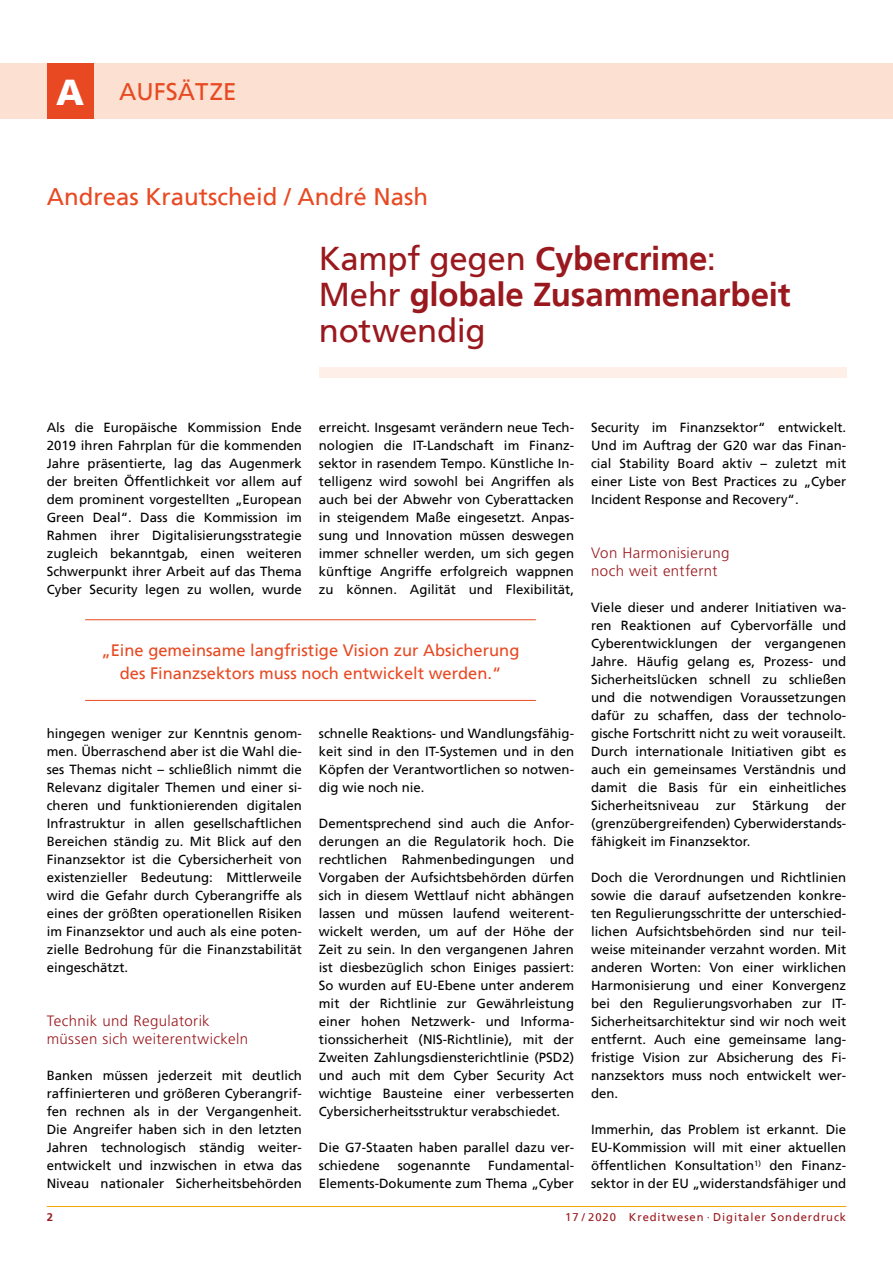
<style>
.page{position:relative;width:893px;height:1263px;background:#fff}
.page>*{position:absolute;margin:0;border:0;box-sizing:border-box;transform-origin:0 0}
.t1{font:700 33px/36px "Frutiger";letter-spacing:-.005em;color:#9a191e}
.t2{font:24px "Frutiger";color:#e84922}
.t3{font:16.5px/22.5px "Frutiger";color:#e84922;text-align:center}
.t4{font:300 15px/18px "Frutiger";letter-spacing:.025em;color:#9a191e}
.t5{font:13.2px/18px "Frutiger";color:#000;text-align:justify}
.t6{font:11.25px "Frutiger";letter-spacing:.08em;color:#9a191e}
.t7{font:700 11.25px "Frutiger";color:#9a191e}
.s1{font-weight:900;font-size:36px;color:#fff}
.s2{font-weight:400}
</style>
<div class="page">
<div style="left:319px;top:368px;width:527px;height:10px;background:#feefe8"></div>
<hr style="left:47px;top:1206px;width:799px;height:1px;background:#f0a400">
<div style="left:0;top:64px;width:893px;height:55px;background:#fce0d1"></div>
<div style="left:47px;top:64px;width:47px;height:55px;background:#e84922"></div>
<hr style="left:85px;top:619px;width:451px;height:1px;background:#e84922">
<hr style="left:85px;top:700px;width:451px;height:1px;background:#e84922">
<h2 class="t2" style="left:56px;top:81px;width:182px"><span class="s1">A</span> AUFSÄTZE</h2>
<h2 class="t2" style="left:47px;top:186px;width:383px">Andreas Krautscheid / André Nash</h2>
<h1 class="t1" style="left:319px;top:243px;width:473px"><span class="s2">Kampf gegen</span> Cybercrime<span class="s2">:<br>Mehr</span> globale Zusammenarbeit <span class="s2">notwendig</span></h1>
<p class="t5" style="left:47px;top:419px;width:257px">Als die Europäische Kommission Ende 2019 ihren Fahrplan für die kommenden Jahre präsentierte, lag das Augenmerk der breiten Öffentlichkeit vor allem auf dem prominent vorgestellten „European Green Deal“. Dass die Kommission im Rahmen ihrer Digitalisierungsstrategie zugleich bekanntgab, einen weiteren Schwerpunkt ihrer Arbeit auf das Thema Cyber Security legen zu wollen, wurde</p>
<p class="t5" style="left:319px;top:419px;width:257px">erreicht. Insgesamt verändern neue Tech&shy;nologien die IT-Landschaft im Finanz&shy;sektor in rasendem Tempo. Künstliche In&shy;telligenz wird sowohl bei Angriffen als auch bei der Abwehr von Cyberattacken in steigendem Maße eingesetzt. Anpas&shy;sung und Innovation müssen deswegen immer schneller werden, um sich gegen künftige Angriffe erfolgreich wappnen zu können. Agilität und Flexibilität,</p>
<p class="t3" style="left:102px;top:640px;width:419px">„Eine gemeinsame langfristige Vision zur Absicherung des Finanzsektors muss noch entwickelt werden.“</p>
<p class="t5" style="left:47px;top:725px;width:257px">hingegen weniger zur Kenntnis genom&shy;men. Überraschend aber ist die Wahl die&shy;ses Themas nicht – schließlich nimmt die Relevanz digitaler Themen und einer si&shy;cheren und funktionierenden digitalen Infrastruktur in allen gesellschaftlichen Bereichen ständig zu. Mit Blick auf den Finanzsektor ist die Cybersicherheit von existenzieller Bedeutung: Mittlerweile wird die Gefahr durch Cyberangriffe als eines der größten operationellen Risiken im Finanzsektor und auch als eine poten&shy;zielle Bedrohung für die Finanzstabilität eingeschätzt.</p>
<p class="t4" style="left:47px;top:1012px;width:203px">Technik und Regulatorik müssen sich weiterentwickeln</p>
<p class="t5" style="left:47px;top:1067px;width:257px">Banken müssen jederzeit mit deutlich raffinierteren und größeren Cyberangrif&shy;fen rechnen als in der Vergangenheit.<br>Die Angreifer haben sich in den letzten Jahren technologisch ständig weiter&shy;entwickelt und inzwischen in etwa das Niveau nationaler Sicherheitsbehörden</p>
<p class="t5" style="left:319px;top:725px;width:257px">schnelle Reaktions- und Wandlungsfähig&shy;keit sind in den IT-Systemen und in den Köpfen der Verantwortlichen so notwen&shy;dig wie noch nie.</p>
<p class="t5" style="left:319px;top:815px;width:257px">Dementsprechend sind auch die Anfor&shy;derungen an die Regulatorik hoch. Die rechtlichen Rahmenbedingungen und Vorgaben der Aufsichtsbehörden dürfen sich in diesem Wettlauf nicht abhängen lassen und müssen laufend weiterent&shy;wickelt werden, um auf der Höhe der Zeit zu sein. In den vergangenen Jahren ist diesbezüglich schon Einiges passiert:<br>So wurden auf EU-Ebene unter anderem mit der Richtlinie zur Gewährleistung einer hohen Netzwerk- und Informa&shy;tionssicherheit (NIS-Richtlinie), mit der Zweiten Zahlungsdiensterichtlinie (PSD2) und auch mit dem Cyber Security Act wichtige Bausteine einer verbesserten Cybersicherheitsstruktur verabschiedet.</p>
<p class="t5" style="left:319px;top:1139px;width:257px">Die G7-Staaten haben parallel dazu ver&shy;schiedene</p>
<p class="t5" style="left:319px;top:1157px;width:257px;text-align:right">Fundamental--<br>Elements-Dokumente zum Thema „Cyber</p>
<p class="t5" style="left:398px;top:1157px;width:74px">sogenannte</p>
<p class="t5" style="left:591px;top:419px;width:257px">Security im Finanzsektor“ entwickelt.<br>Und im Auftrag der G20 war das Finan&shy;cial Stability Board aktiv – zuletzt mit einer Liste von Best Practices zu „Cyber Incident Response and Recovery“.</p>
<p class="t4" style="left:591px;top:544px;width:140px">Von Harmonisierung noch weit entfernt</p>
<p class="t5" style="left:591px;top:599px;width:257px">Viele dieser und anderer Initiativen wa&shy;ren Reaktionen auf Cybervorfälle und Cyberentwicklungen der vergangenen Jahre. Häufig gelang es, Prozess- und Sicherheitslücken schnell zu schließen und die notwendigen Voraussetzungen dafür zu schaffen, dass der technolo&shy;gische Fortschritt nicht zu weit vorauseilt.<br>Durch internationale Initiativen gibt es auch ein gemeinsames Verständnis und damit die Basis für ein einheitliches Sicherheitsniveau</p>
<p class="t5" style="left:591px;top:797px;width:257px;text-indent:234px">der (grenzübergreifenden) Cyberwiderstands&shy;fähigkeit im Finanzsektor.</p>
<p class="t5" style="left:591px;top:869px;width:257px;text-align:left">Doch die Verordnungen und Richtlinien sowie die darauf aufsetzenden konkre&shy;ten Regulierungsschritte der unterschied&shy;lichen Aufsichtsbehörden sind nur teil&shy;weise miteinander verzahnt worden. Mit anderen Worten: Von einer wirklichen Harmonisierung und einer Konvergenz bei den Regulierungsvorhaben zur IT-- Sicherheitsarchitektur sind wir noch weit entfernt. Auch eine gemeinsame lang&shy;fristige Vision zur Absicherung des Fi&shy;nanzsektors muss noch entwickelt wer&shy;den.</p>
<p class="t5" style="left:591px;top:1121px;width:257px">Immerhin, das Problem ist erkannt. Die EU-Kommission will mit einer aktuellen öffentlichen Konsultation<sup>1)</sup> den Finanz&shy;sektor in der EU „widerstandsfähiger und</p>
<p class="t5" style="left:716px;top:797px;width:21px">zur</p>
<p class="t5" style="left:753px;top:797px;width:58px">Stärkung</p>
<p class="t7" style="left:47px;top:1211px;width:8px">2</p>
<p class="t6" style="left:565px;top:1211px;width:282px">17 / 2020 Kreditwesen · Digitaler Sonderdruck</p>
</div>
